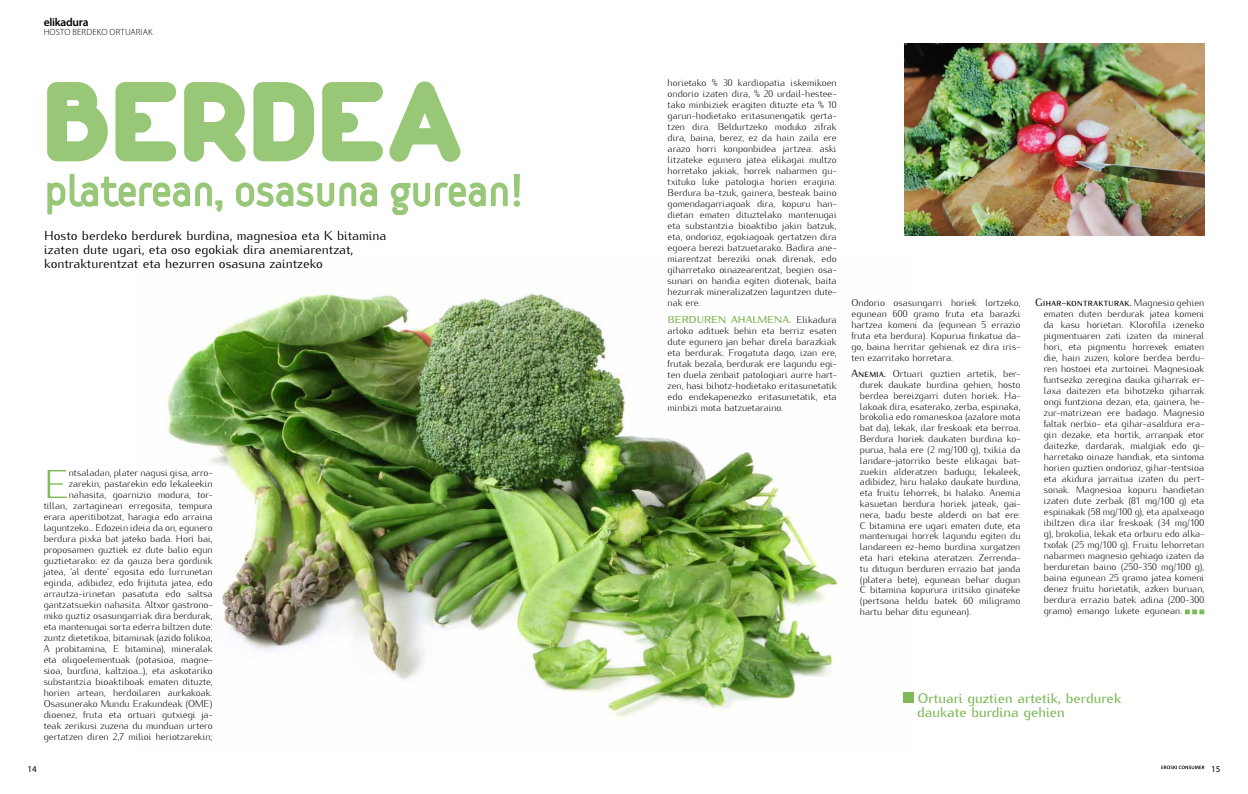
<style>
.page{position:relative;width:1248px;height:794px;background:#fff}
.page>*{position:absolute;margin:0;border:0;box-sizing:border-box;transform-origin:0 0}
.t1{font:900 120px "Duepuntozero";color:#97c777}
.t2{font:42px "VSV Melon Regular";letter-spacing:-.04em;color:#97c777}
.t3{font:300 40px "Kurier";color:#7db956}
.t4{font:500 14px/14px "Kurier";color:#7db956}
.t5{font:13px/14px "Kurier";letter-spacing:-.005em;color:#000}
.t6{font:600 11.5px "Myriad Pro";letter-spacing:-.02em;color:#000}
.t7{font:10.6px "Kurier";letter-spacing:.005em;color:#000}
.t8{font:700 10px "Kurier";letter-spacing:.005em;color:#7db956}
.t9{font:300 9.8px/11px "Kurier";letter-spacing:-.005em;color:#000;text-align:justify}
.t10{font:300 9px "Myriad Pro";letter-spacing:.02em;color:#000}
.t11{font:9px "Myriad Pro";color:#000}
.s1{font-weight:300;font-size:9.8px;color:#000}
.s2{font-weight:400;font-size:10.6px}
.s3{font-weight:300;font-size:9.8px}
</style>
<div class="page">
<svg style="left:1161px;top:765px;width:43px;height:4px"></svg>
<img style="left:167px;top:290px;width:745px;height:428px">
<div style="left:902px;top:692px;width:11px;height:10px;background:#7db956"></div>
<svg style="left:1185px;top:609px;width:19px;height:5px"></svg>
<img style="left:904px;top:44px;width:300px;height:191px">
<svg style="left:47px;top:174px;width:176px;height:41px"></svg>
<svg style="left:236px;top:182px;width:142px;height:25px"></svg>
<svg style="left:390px;top:174px;width:131px;height:149px"></svg>
<p class="t6" style="left:44px;top:16px;width:46px">elikadura</p>
<p class="t10" style="left:44px;top:27px;width:110px">HOSTO BERDEKO ORTUARIAK</p>
<h1 class="t1" style="left:44px;top:49px;width:420px">BERDEA</h1>
<h2 class="t2" style="left:44px;top:165px;width:482px">platerean, osasuna gurean!</h2>
<h3 class="t5" style="left:44px;top:228px;width:344px">Hosto berdeko berdurek burdina, magnesioa eta K bitamina izaten dute ugari, eta oso egokiak dira anemiarentzat, kontrakturentzat eta hezurren osasuna zaintzeko</h3>
<p class="t9" style="left:44px;top:466px;width:170px;text-align:right">ntsaladan, plater nagusi gisa, arro&shy;zarekin, pastarekin edo lekaleekin nahasita, goarnizio modura, tor&shy;tillan, zartaginean erregosita, tempura erara aperitibotzat, haragia edo arraina laguntzeko… Edozein ideia da on, egunero berdura pixka bat jateko bada. Hori bai, proposamen guztiek ez dute balio egun guztietarako: ez da gauza bera gordinik jatea, ‘al dente’ egosita edo lurrunetan eginda, adibidez, edo frijituta jatea, edo arrautza-irinetan pasatuta edo saltsa gantzatsuekin nahasita. Altxor gastrono&shy;miko guztiz osasungarriak dira berdurak, eta mantenugai sorta ederra biltzen dute: zuntz dietetikoa, bitaminak (azido folikoa, A probitamina, E bitamina), mineralak eta oligoelementuak (potasioa, magne&shy;sioa, burdina, kaltzioa…), eta askotariko substantzia bioaktiboak ematen dituzte, horien artean, herdoilaren aurkakoak.<br>Osasunerako Mundu Erakundeak (OME) dioenez, fruta eta ortuari gutxiegi ja&shy;teak zerikusi zuzena du munduan urtero gertatzen diren 2,7 milioi heriotzarekin;</p>
<h3 class="t3" style="left:44px;top:453px;width:27px">E</h3>
<p class="t9" style="left:667px;top:76px;width:170px">horietako % 30 kardiopatia iskemikoen ondorio izaten dira, % 20 urdail-hestee&shy;tako minbiziek eragiten dituzte eta % 10 garun-hodietako eritasunengatik gerta&shy;tzen dira. Beldurtzeko moduko zifrak dira, baina, berez, ez da hain zaila ere arazo horri konponbidea jartzea: aski litzateke egunero jatea elikagai multzo horretako jakiak, horrek nabarmen gu&shy;txituko luke patologia horien eragina.<br>Berdura ba-tzuk, gainera, besteak baino gomendagarriagoak dira, kopuru han&shy;dietan ematen dituztelako mantenugai eta substantzia bioaktibo jakin batzuk, eta, ondorioz, egokiagoak gertatzen dira egoera berezi batzuetarako. Badira ane&shy;miarentzat bereziki onak direnak, edo giharretako oinazearentzat, begien osa&shy;sunari on handia egiten diotenak, baita hezurrak mineralizatzen laguntzen dute&shy;nak ere.</p>
<p class="t8" style="left:667px;top:312px;width:170px">BERDUREN AHALMENA. <span class="s1">Elikadura</span></p>
<p class="t9" style="left:667px;top:324px;width:170px">arloko adituek behin eta berriz esaten dute egunero jan behar direla barazkiak eta berdurak. Frogatuta dago, izan ere, frutak bezala, berdurak ere lagundu egi&shy;ten duela zenbait patologiari aurre hart&shy;zen, hasi bihotz-hodietako eritasunetatik edo endekapenezko eritasunetatik, eta minbizi mota batzuetaraino.</p>
<p class="t9" style="left:851px;top:296px;width:170px">Ondorio osasungarri horiek lortzeko, egunean 600 gramo fruta eta barazki hartzea komeni da (egunean 5 errazio fruta eta berdura). Kopurua finkatua da&shy;go, baina herritar gehienak ez dira iris&shy;ten ezarritako horretara.</p>
<p class="t9" style="left:859px;top:367px;width:162px;text-indent:-9px"><span class="s2">Anemia.</span> Ortuari guztien artetik, ber&shy;durek daukate burdina gehien, hosto berdea bereizgarri duten horiek. Ha&shy;lakoak dira, esaterako, zerba, espinaka, brokolia edo romaneskoa (azalore mota bat da), lekak, ilar freskoak eta berroa.<br>Berdura horiek daukaten burdina ko&shy;purua, hala ere (2 mg/100 g), txikia da landare-jatorriko beste elikagai bat&shy;zuekin alderatzen badugu; lekaleek, adibidez, hiru halako daukate burdina, eta fruitu lehorrek, bi halako. Anemia kasuetan berdura horiek jateak, gai&shy;nera, badu beste alderdi on bat ere:<br>C bitamina ere ugari ematen dute, eta mantenugai horrek lagundu egiten du landareen ez-hemo burdina xurgatzen eta hari etekina ateratzen. Zerrenda&shy;tu ditugun berduren errazio bat janda (platera bete), egunean behar dugun C bitamina kopurura iritsiko ginateke (pertsona heldu batek 60 miligramo hartu behar ditu egunean).</p>
<p class="t7" style="left:1035px;top:294px;width:170px">Gihar-kontrakturak. <span class="s3">Magnesio gehien</span></p>
<p class="t9" style="left:1043px;top:307px;width:162px">ematen duten berdurak jatea komeni da kasu horietan. Klorofila izeneko pigmentuaren zati izaten da mineral hori, eta pigmentu horrexek ematen die, hain zuzen, kolore berdea berdu&shy;ren hostoei eta zurtoinei. Magnesioak funtsezko zeregina dauka giharrak er&shy;laxa daitezen eta bihotzeko giharrak ongi funtziona dezan, eta, gainera, he&shy;zur-matrizean ere badago. Magnesio faltak nerbio- eta gihar-asaldura era&shy;gin dezake, eta hortik, arranpak etor daitezke, dardarak, mialgiak edo gi&shy;harretako oinaze handiak, eta sintoma horien guztien ondorioz, gihar-tentsioa eta akidura jarraitua izaten du pert&shy;sonak. Magnesioa kopuru handietan izaten dute zerbak (81 mg/100 g) eta espinakak (58 mg/100 g), eta apalxeago ibiltzen dira ilar freskoak (34 mg/100 g), brokolia, lekak eta orburu edo alka&shy;txofak (25 mg/100 g). Fruitu lehorretan nabarmen magnesio gehiago izaten da berduretan baino (250-350 mg/100 g), baina egunean 25 gramo jatea komeni denez fruitu horietatik, azken buruan, berdura errazio batek adina (200-300 gramo) emango lukete egunean.</p>
<h3 class="t4" style="left:917px;top:690px;width:205px">Ortuari guztien artetik, berdurek daukate burdina gehien</h3>
<p class="t11" style="left:28px;top:763px;width:11px">14</p>
<p class="t11" style="left:1210px;top:763px;width:11px">15</p>
</div>
